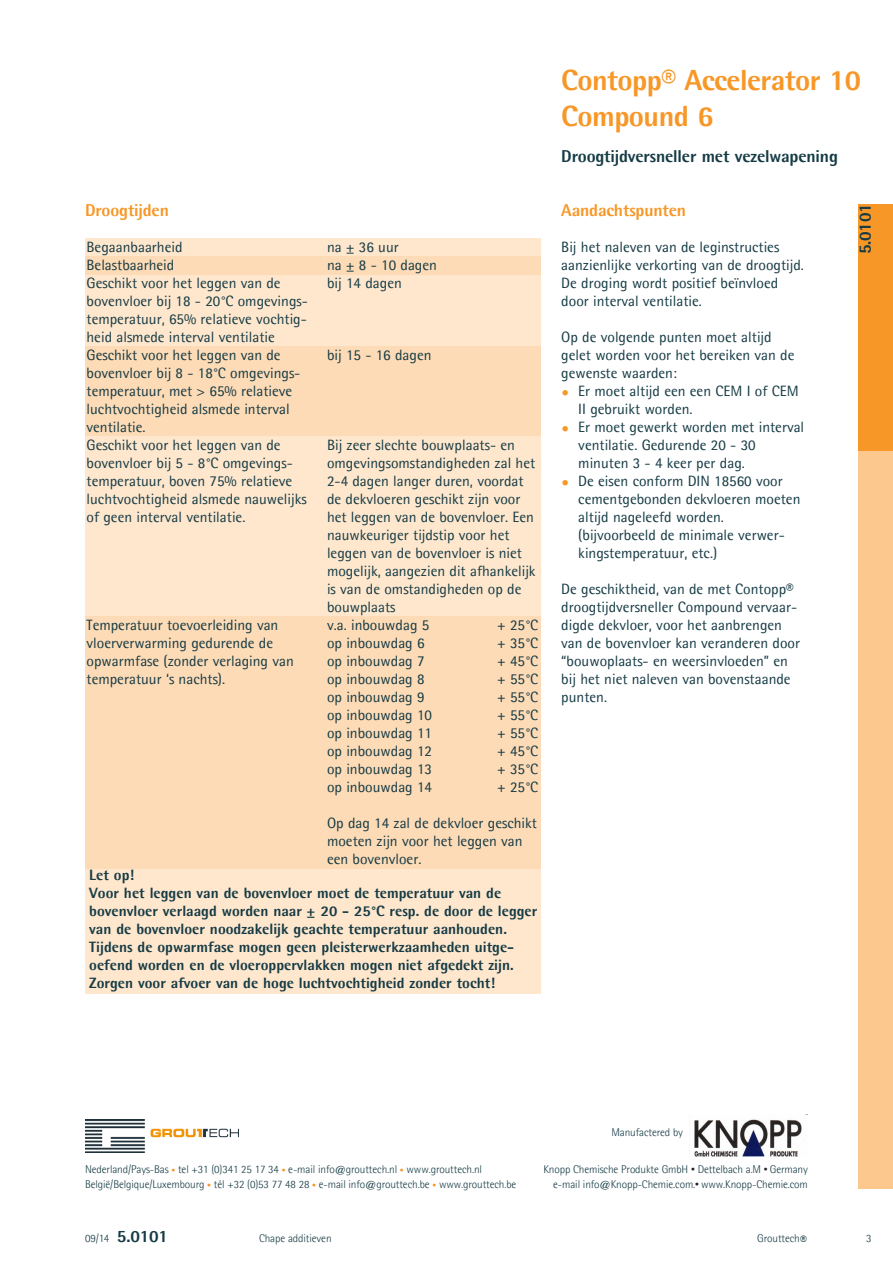
<style>
.page{position:relative;width:893px;height:1263px;background:#fff}
.page>*{position:absolute;margin:0;border:0;box-sizing:border-box;transform-origin:0 0}
.Productnaam{font:800 29.25px/36px "Agfa Rotis Semisans";letter-spacing:-.02em;color:#f79727}
.Productomschrijving{font:800 17.25px "Agfa Rotis Semisans";letter-spacing:-.01em;color:#163b45}
.Kopje{font:800 17.25px "Agfa Rotis Semisans";letter-spacing:-.01em;color:#f79727}
.Productnummer_zijbal{font:800 17.25px "Agfa Rotis Semisans";color:#163b45}
.Productnummer_achter{font:800 17.25px "Agfa Rotis Semisans";color:#163b45}
.Body_matrix_alinea{font:15px/18px "Agfa Rotis Semisans";color:#163b45}
.Body_alinea{font:15px/18px "Agfa Rotis Semisans";color:#163b45}
.Normaal{font:800 15px/18px "Agfa Rotis Semisans";color:#163b45}
.Body_alinea_smalle_k{font:15px/18px "Agfa Rotis Semisans";color:#163b45}
.t1{font:13.5px "Agfa Rotis Semisans";color:#163b45}
.Adresregel{font:300 11.25px "Agfa Rotis Semisans";letter-spacing:-.01em;color:#163b45}
.Soort_product____Gro{font:300 11.25px "Agfa Rotis Semisans";letter-spacing:-.01em;color:#163b45}
.Datum_achterpag{font:300 11.25px "Agfa Rotis Semisans";color:#163b45}
.Datum{font:300 11.25px "Agfa Rotis Semisans";color:#163b45}
.s1{font-weight:800;color:#f79727}
.s2{font-size:7.95px;color:#f79727}
.s3{font-size:7.95px;color:#231f20}
</style>
<div class="page">
<div style="left:859px;top:204px;width:34px;height:984px;background:#fcc88e"></div>
<div style="left:859px;top:204px;width:34px;height:246px;background:#f79727"></div>
<img style="left:86px;top:1120px;width:152px;height:32px">
<div style="left:85px;top:238px;width:455px;height:756px;background:#fee7cd"></div>
<div style="left:85px;top:256px;width:455px;height:18px;background:#fddbb6"></div>
<div style="left:85px;top:616px;width:455px;height:252px;background:#fddbb6"></div>
<div style="left:85px;top:346px;width:455px;height:90px;background:#fddbb6"></div>
<img style="left:694px;top:1114px;width:113px;height:43px">
<p class="Kopje" style="left:85px;top:199px;width:86px">Droogtijden</p>
<p class="Body_matrix_alinea" style="left:87px;top:238px;width:223px">Begaanbaarheid<br>Belastbaarheid<br>Geschikt voor het leggen van de bovenvloer bij 18 - 20°C omgevings&shy;temperatuur, 65% relatieve vochtig&shy;heid alsmede interval ventilatie</p>
<p class="Body_matrix_alinea" style="left:87px;top:346px;width:215px">Geschikt voor het leggen van de bovenvloer bij 8 - 18°C omgevings&shy;temperatuur, met &gt; 65% relatieve luchtvochtigheid alsmede interval ventilatie.</p>
<p class="Body_matrix_alinea" style="left:87px;top:436px;width:222px">Geschikt voor het leggen van de bovenvloer bij 5 - 8°C omgevings&shy;temperatuur, boven 75% relatieve luchtvochtigheid alsmede nauwelijks of geen interval ventilatie.</p>
<p class="Body_matrix_alinea" style="left:87px;top:616px;width:209px">Temperatuur toevoerleiding van vloerverwarming gedurende de opwarmfase (zonder verlaging van temperatuur ‘s nachts).</p>
<p class="Body_matrix_alinea" style="left:327px;top:238px;width:73px">na ± 36 uur</p>
<p class="Body_matrix_alinea" style="left:327px;top:256px;width:111px">na ± 8 - 10 dagen</p>
<p class="Body_matrix_alinea" style="left:327px;top:274px;width:76px">bij 14 dagen</p>
<p class="Body_matrix_alinea" style="left:327px;top:346px;width:106px">bij 15 - 16 dagen</p>
<p class="Body_matrix_alinea" style="left:327px;top:436px;width:210px">Bij zeer slechte bouwplaats- en omgevingsomstandigheden zal het<br>2-4 dagen langer duren, voordat de dekvloeren geschikt zijn voor het leggen van de bovenvloer. Een nauwkeuriger tijdstip voor het leggen van de bovenvloer is niet mogelijk, aangezien dit afhankelijk is van de omstandigheden op de bouwplaats</p>
<p class="Body_matrix_alinea" style="left:327px;top:616px;width:104px">v.a. inbouwdag 5</p>
<p class="Body_matrix_alinea" style="left:497px;top:616px;width:43px">+ 25°C</p>
<p class="Body_matrix_alinea" style="left:327px;top:634px;width:99px">op inbouwdag 6</p>
<p class="Body_matrix_alinea" style="left:497px;top:634px;width:43px">+ 35°C</p>
<p class="Body_matrix_alinea" style="left:327px;top:652px;width:99px">op inbouwdag 7</p>
<p class="Body_matrix_alinea" style="left:497px;top:652px;width:43px">+ 45°C</p>
<p class="Body_matrix_alinea" style="left:327px;top:670px;width:99px">op inbouwdag 8</p>
<p class="Body_matrix_alinea" style="left:497px;top:670px;width:43px">+ 55°C</p>
<p class="Body_matrix_alinea" style="left:327px;top:688px;width:99px">op inbouwdag 9</p>
<p class="Body_matrix_alinea" style="left:497px;top:688px;width:43px">+ 55°C</p>
<p class="Body_matrix_alinea" style="left:327px;top:706px;width:107px">op inbouwdag 10</p>
<p class="Body_matrix_alinea" style="left:497px;top:706px;width:43px">+ 55°C</p>
<p class="Body_matrix_alinea" style="left:327px;top:724px;width:107px">op inbouwdag 11</p>
<p class="Body_matrix_alinea" style="left:497px;top:724px;width:43px">+ 55°C</p>
<p class="Body_matrix_alinea" style="left:327px;top:742px;width:107px">op inbouwdag 12</p>
<p class="Body_matrix_alinea" style="left:497px;top:742px;width:43px">+ 45°C</p>
<p class="Body_matrix_alinea" style="left:327px;top:760px;width:107px">op inbouwdag 13</p>
<p class="Body_matrix_alinea" style="left:497px;top:760px;width:43px">+ 35°C</p>
<p class="Body_matrix_alinea" style="left:327px;top:778px;width:107px">op inbouwdag 14</p>
<p class="Body_matrix_alinea" style="left:497px;top:778px;width:43px">+ 25°C</p>
<p class="Body_matrix_alinea" style="left:327px;top:814px;width:211px">Op dag 14 zal de dekvloer geschikt moeten zijn voor het leggen van een bovenvloer.</p>
<p class="Normaal" style="left:89px;top:866px;width:46px">Let op!</p>
<p class="Normaal" style="left:89px;top:884px;width:450px">Voor het leggen van de bovenvloer moet de temperatuur van de bovenvloer verlaagd worden naar ± 20 - 25°C resp. de door de legger van de bovenvloer noodzakelijk geachte temperatuur aanhouden.<br>Tijdens de opwarmfase mogen geen pleisterwerkzaamheden uitge&shy;oefend worden en de vloeroppervlakken mogen niet afgedekt zijn.<br>Zorgen voor afvoer van de hoge luchtvochtigheid zonder tocht!</p>
<p class="Productnaam" style="left:561px;top:62px;width:301px">Contopp® Accelerator 10<br>Compound 6</p>
<p class="Productomschrijving" style="left:561px;top:145px;width:278px">Droogtijdversneller met vezelwapening</p>
<p class="Kopje" style="left:561px;top:199px;width:126px">Aandachtspunten</p>
<p class="Body_alinea_smalle_k" style="left:561px;top:238px;width:244px">Bij het naleven van de leginstructies aanzienlijke verkorting van de droogtijd.</p>
<p class="Body_alinea_smalle_k" style="left:561px;top:274px;width:218px">De droging wordt positief beïnvloed door interval ventilatie.</p>
<p class="Body_alinea_smalle_k" style="left:561px;top:328px;width:235px">Op de volgende punten moet altijd gelet worden voor het bereiken van de gewenste waarden:</p>
<p class="Body_alinea" style="left:578px;top:382px;width:222px;text-indent:-17px"><span class="s1">•</span> Er moet altijd een een CEM I of CEM<br>II gebruikt worden.</p>
<p class="Body_alinea" style="left:578px;top:418px;width:227px;text-indent:-17px"><span class="s1">•</span> Er moet gewerkt worden met interval ventilatie. Gedurende 20 - 30 minuten 3 - 4 keer per dag.</p>
<p class="Body_alinea" style="left:578px;top:472px;width:224px;text-indent:-17px"><span class="s1">•</span> De eisen conform DIN 18560 voor cementgebonden dekvloeren moeten altijd nageleefd worden. (bijvoorbeeld de minimale verwer&shy;kingstemperatuur, etc.)</p>
<p class="Body_alinea" style="left:561px;top:580px;width:240px">De geschiktheid, van de met Contopp® droogtijdversneller Compound vervaar&shy;digde dekvloer, voor het aanbrengen van de bovenvloer kan veranderen door “bouwoplaats- en weersinvloeden” en bij het niet naleven van bovenstaande punten.</p>
<p class="Productnummer_zijbal" style="left:854px;top:254px;width:53px;rotate:-90deg">5.0101</p>
<p class="Adresregel" style="left:611px;top:1126px;width:73px">Manufactered by</p>
<p class="Adresregel" style="left:85px;top:1163px;width:398px">Nederland/Pays-Bas <span class="s2">•</span> tel +31 (0)341 25 17 34 <span class="s2">•</span> e-mail info@grouttech.nl <span class="s2">•</span> www.grouttech.nl</p>
<p class="Adresregel" style="left:85px;top:1178px;width:433px">België/Belgique/Luxembourg <span class="s2">•</span> tél +32 (0)53 77 48 28 <span class="s2">•</span> e-mail info@grouttech.be <span class="s2">•</span> www.grouttech.be</p>
<p class="Adresregel" style="left:543px;top:1163px;width:266px">Knopp Chemische Produkte GmbH <span class="s3">•</span> Dettelbach a.M <span class="s3">•</span> Germany</p>
<p class="Adresregel" style="left:553px;top:1178px;width:256px">e-mail info@Knopp-Chemie.com.<span class="s3">•</span> www.Knopp-Chemie.com</p>
<p class="Datum_achterpag" style="left:85px;top:1232px;width:26px">09/14</p>
<p class="Productnummer_achter" style="left:117px;top:1225px;width:53px">5.0101</p>
<p class="Soort_product____Gro" style="left:259px;top:1232px;width:74px">Chape additieven</p>
<p class="Soort_product____Gro" style="left:757px;top:1232px;width:44px">Grouttech</p>
<p class="t1" style="left:800px;top:1233px;width:8px">®</p>
<p class="Datum" style="left:866px;top:1232px;width:7px">3</p>
</div>
